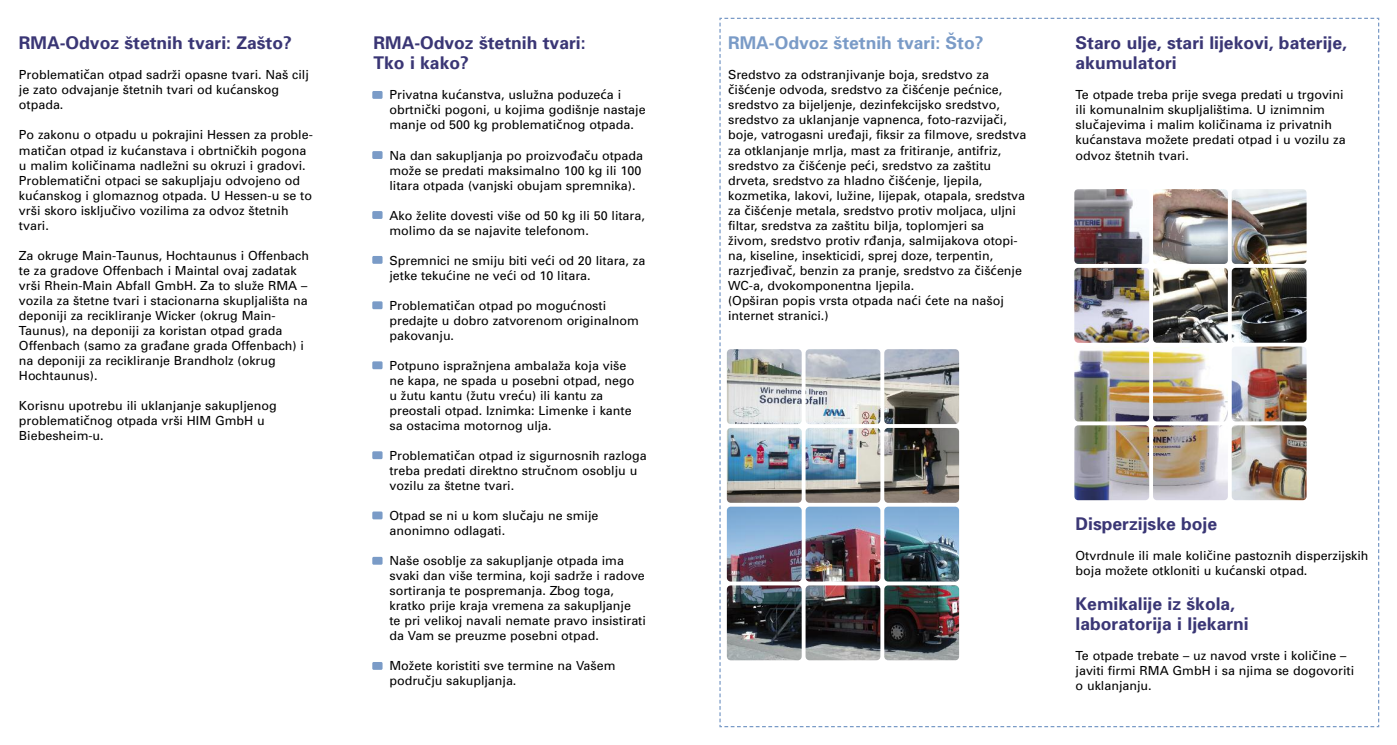
<style>
.page{position:relative;width:1397px;height:745px;background:#fff}
.page>*{position:absolute;margin:0;border:0;box-sizing:border-box;transform-origin:0 0}
.t1{font:700 17.5px/20px "Univers";color:#3a3675}
.t2{font:700 17.5px "Univers";color:#7a9bc7}
.t3{font:12.5px/15px "Univers";color:#000}
.s1{font-family:"Lucida Grande"}
</style>
<div class="page">
<div style="left:372px;top:91px;width:10px;height:8px;background:#7a9bc7"></div>
<div style="left:372px;top:151px;width:10px;height:8px;background:#7a9bc7"></div>
<div style="left:372px;top:211px;width:10px;height:8px;background:#7a9bc7"></div>
<div style="left:372px;top:256px;width:10px;height:7px;background:#7a9bc7"></div>
<div style="left:372px;top:301px;width:10px;height:8px;background:#7a9bc7"></div>
<div style="left:372px;top:361px;width:10px;height:8px;background:#7a9bc7"></div>
<div style="left:372px;top:451px;width:10px;height:8px;background:#7a9bc7"></div>
<div style="left:372px;top:511px;width:10px;height:8px;background:#7a9bc7"></div>
<div style="left:372px;top:556px;width:10px;height:8px;background:#7a9bc7"></div>
<div style="left:372px;top:661px;width:10px;height:8px;background:#7a9bc7"></div>
<img style="left:719px;top:17px;width:660px;height:710px">
<img style="left:1231px;top:346px;width:75px;height:154px">
<h1 class="t1" style="left:19px;top:35px;width:274px">RMA-Odvoz štetnih tvari: Zašto?</h1>
<p class="t3" style="left:19px;top:69px;width:291px">Problemati<span class="s1">č</span>an otpad sadrži opasne tvari. Naš cilj je zato odvajanje štetnih tvari od ku<span class="s1">ć</span>anskog otpada.</p>
<p class="t3" style="left:19px;top:129px;width:295px">Po zakonu o otpadu u pokrajini Hessen za proble&shy;mati<span class="s1">č</span>an otpad iz ku<span class="s1">ć</span>anstava i obrtni<span class="s1">č</span>kih pogona u malim koli<span class="s1">č</span>inama nadležni su okruzi i gradovi.<br>Problemati<span class="s1">č</span>ni otpaci se sakupljaju odvojeno od ku<span class="s1">ć</span>anskog i glomaznog otpada. U Hessen-u se to vrši skoro isklju<span class="s1">č</span>ivo vozilima za odvoz štetnih tvari.</p>
<p class="t3" style="left:19px;top:249px;width:291px">Za okruge Main-Taunus, Hochtaunus i Offenbach te za gradove Offenbach i Maintal ovaj zadatak vrši Rhein-Main Abfall GmbH. Za to služe RMA – vozila za štetne tvari i stacionarna skupljališta na deponiji za recikliranje Wicker (okrug Main-Taunus), na deponiji za koristan otpad grada Offenbach (samo za gra<span class="s1">đ</span>ane grada Offenbach) i na deponiji za recikliranje Brandholz (okrug Hochtaunus).</p>
<p class="t3" style="left:19px;top:399px;width:259px">Korisnu upotrebu ili uklanjanje sakupljenog problemati<span class="s1">č</span>nog otpada vrši HIM GmbH u<br>Biebesheim-u.</p>
<h1 class="t1" style="left:373px;top:35px;width:213px">RMA-Odvoz štetnih tvari:<br>Tko i kako?</h1>
<p class="t3" style="left:389px;top:89px;width:258px">Privatna ku<span class="s1">ć</span>anstva, uslužna poduze<span class="s1">ć</span>a i obrtni<span class="s1">č</span>ki pogoni, u kojima godišnje nastaje manje od 500 kg problemati<span class="s1">č</span>nog otpada.</p>
<p class="t3" style="left:389px;top:149px;width:255px">Na dan sakupljanja po proizvo<span class="s1">đ</span>a<span class="s1">č</span>u otpada može se predati maksimalno 100 kg ili 100 litara otpada (vanjski obujam spremnika).</p>
<p class="t3" style="left:389px;top:209px;width:257px">Ako želite dovesti više od 50 kg ili 50 litara, molimo da se najavite telefonom.</p>
<p class="t3" style="left:389px;top:254px;width:257px">Spremnici ne smiju biti ve<span class="s1">ć</span>i od 20 litara, za jetke teku<span class="s1">ć</span>ine ne ve<span class="s1">ć</span>i od 10 litara.</p>
<p class="t3" style="left:389px;top:299px;width:251px">Problemati<span class="s1">č</span>an otpad po mogu<span class="s1">ć</span>nosti predajte u dobro zatvorenom originalnom pakovanju.</p>
<p class="t3" style="left:389px;top:359px;width:246px">Potpuno ispražnjena ambalaža koja više ne kapa, ne spada u posebni otpad, nego u žutu kantu (žutu vre<span class="s1">ć</span>u) ili kantu za preostali otpad. Iznimka: Limenke i kante sa ostacima motornog ulja.</p>
<p class="t3" style="left:389px;top:449px;width:259px">Problemati<span class="s1">č</span>an otpad iz sigurnosnih razloga treba predati direktno stru<span class="s1">č</span>nom osoblju u vozilu za štetne tvari.</p>
<p class="t3" style="left:389px;top:509px;width:210px">Otpad se ni u kom slu<span class="s1">č</span>aju ne smije anonimno odlagati.</p>
<p class="t3" style="left:389px;top:554px;width:258px">Naše osoblje za sakupljanje otpada ima svaki dan više termina, koji sadrže i radove sortiranja te pospremanja. Zbog toga, kratko prije kraja vremena za sakupljanje<br>te pri velikoj navali nemate pravo insistirati da Vam se preuzme posebni otpad.</p>
<p class="t3" style="left:389px;top:659px;width:227px">Možete koristiti sve termine na Vašem podru<span class="s1">č</span>ju sakupljanja.</p>
<h1 class="t2" style="left:728px;top:37px;width:257px">RMA-Odvoz štetnih tvari: Što?</h1>
<p class="t3" style="left:728px;top:69px;width:300px">Sredstvo za odstranjivanje boja, sredstvo za <span class="s1">č</span>iš<span class="s1">ć</span>enje odvoda, sredstvo za <span class="s1">č</span>iš<span class="s1">ć</span>enje pe<span class="s1">ć</span>nice, sredstvo za bijeljenje, dezinfekcijsko sredstvo, sredstvo za uklanjanje vapnenca, foto-razvija<span class="s1">č</span>i, boje, vatrogasni ure<span class="s1">đ</span>aji, fiksir za filmove, sredstva za otklanjanje mrlja, mast za fritiranje, antifriz, sredstvo za <span class="s1">č</span>iš<span class="s1">ć</span>enje pe<span class="s1">ć</span>i, sredstvo za zaštitu drveta, sredstvo za hladno <span class="s1">č</span>iš<span class="s1">ć</span>enje, ljepila, kozmetika, lakovi, lužine, lijepak, otapala, sredstva za <span class="s1">č</span>iš<span class="s1">ć</span>enje metala, sredstvo protiv moljaca, uljni filtar, sredstva za zaštitu bilja, toplomjeri sa<br>živom, sredstvo protiv r<span class="s1">đ</span>anja, salmijakova otopi&shy;na, kiseline, insekticidi, sprej doze, terpentin, razrje<span class="s1">đ</span>iva<span class="s1">č</span>, benzin za pranje, sredstvo za <span class="s1">č</span>iš<span class="s1">ć</span>enje WC-a, dvokomponentna ljepila.<br>(Opširan popis vrsta otpada na<span class="s1">ć</span>i <span class="s1">ć</span>ete na našoj internet stranici.)</p>
<h1 class="t1" style="left:1075px;top:35px;width:273px">Staro ulje, stari lijekovi, baterije, akumulatori</h1>
<p class="t3" style="left:1075px;top:89px;width:271px">Te otpade treba prije svega predati u trgovini ili komunalnim skupljalištima. U iznimnim slu<span class="s1">č</span>ajevima i malim koli<span class="s1">č</span>inama iz privatnih ku<span class="s1">ć</span>anstava možete predati otpad i u vozilu za odvoz štetnih tvari.</p>
<h1 class="t1" style="left:1075px;top:515px;width:143px">Disperzijske boje</h1>
<p class="t3" style="left:1075px;top:549px;width:294px">Otvrdnule ili male koli<span class="s1">č</span>ine pastoznih disperzijskih boja možete otkloniti u ku<span class="s1">ć</span>anski otpad.</p>
<h1 class="t1" style="left:1075px;top:595px;width:175px">Kemikalije iz škola, laboratorija i ljekarni</h1>
<p class="t3" style="left:1075px;top:649px;width:280px">Te otpade trebate – uz navod vrste i koli<span class="s1">č</span>ine – javiti firmi RMA GmbH i sa njima se dogovoriti o uklanjanju.</p>
</div>
